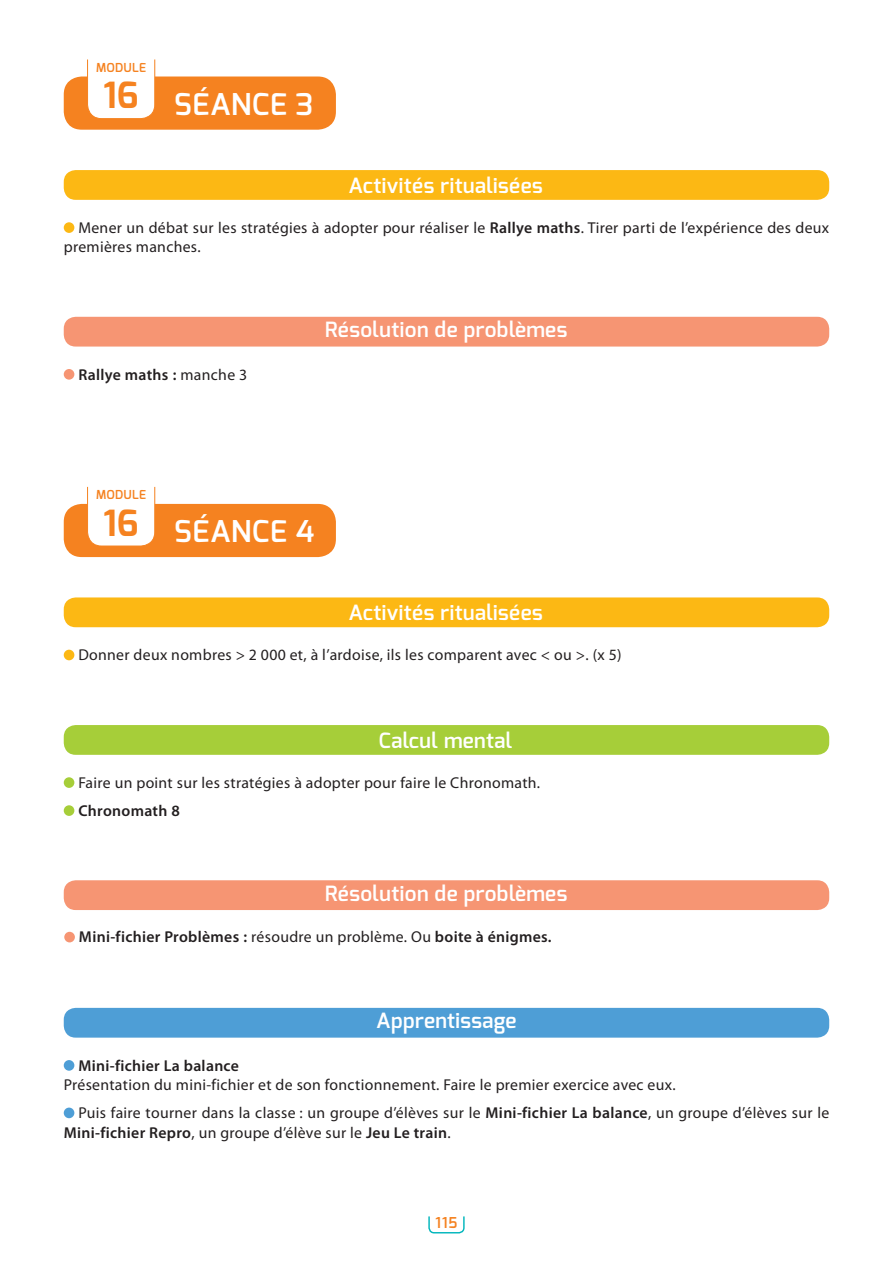
<style>
.page{position:relative;width:893px;height:1263px;background:#fff}
.page>*{position:absolute;margin:0;border:0;box-sizing:border-box;transform-origin:0 0}
.t1{font:600 30px "Exo";letter-spacing:.02em;color:#fff}
.t2{font:600 21px "Exo";letter-spacing:.02em;color:#fff}
.t3{font:15.75px/19.5px "Myriad Pro";letter-spacing:.02em;color:#231f20}
.t4{font:600 15.75px "Myriad Pro";letter-spacing:.02em;color:#231f20}
.t5{font:600 15px "Exo";color:#f58220}
.t6{font:600 12.3px "Exo";letter-spacing:.02em;color:#f58220}
.s1{font-weight:600}
.s2{font-weight:400}
</style>
<div class="page">
<svg style="left:428px;top:1216px;width:37px;height:18px"></svg>
<div style="left:64px;top:76px;width:272px;height:54px;background:#f58220;border-radius:18px"></div>
<svg style="left:87px;top:59px;width:69px;height:60px"></svg>
<div style="left:64px;top:369px;width:10px;height:11px;background:#f69573;border-radius:50%"></div>
<div style="left:64px;top:317px;width:765px;height:30px;background:#f69573;border-radius:12px"></div>
<div style="left:64px;top:170px;width:765px;height:30px;background:#fcb814;border-radius:12px"></div>
<div style="left:64px;top:222px;width:10px;height:11px;background:#fcb814;border-radius:50%"></div>
<div style="left:64px;top:1060px;width:10px;height:11px;background:#4e9ed6;border-radius:50%"></div>
<div style="left:64px;top:1107px;width:10px;height:11px;background:#4e9ed6;border-radius:50%"></div>
<div style="left:64px;top:1008px;width:765px;height:29px;background:#4e9ed6;border-radius:12px"></div>
<div style="left:64px;top:504px;width:272px;height:53px;background:#f58220;border-radius:18px"></div>
<svg style="left:87px;top:486px;width:69px;height:60px"></svg>
<div style="left:64px;top:597px;width:765px;height:30px;background:#fcb814;border-radius:12px"></div>
<div style="left:64px;top:650px;width:10px;height:10px;background:#fcb814;border-radius:50%"></div>
<div style="left:64px;top:932px;width:11px;height:10px;background:#f69573;border-radius:50%"></div>
<div style="left:64px;top:880px;width:765px;height:30px;background:#f69573;border-radius:12px"></div>
<div style="left:64px;top:777px;width:10px;height:11px;background:#a6ce39;border-radius:50%"></div>
<div style="left:64px;top:805px;width:10px;height:11px;background:#a6ce39;border-radius:50%"></div>
<div style="left:64px;top:725px;width:765px;height:30px;background:#a6ce39;border-radius:12px"></div>
<p class="t6" style="left:96px;top:60px;width:51px">MODULE</p>
<h1 class="t1" style="left:104px;top:85px;width:211px"><sup>16</sup> SÉANCE 3</h1>
<h2 class="t2" style="left:348px;top:172px;width:196px">Activités ritualisées</h2>
<p class="t3" style="left:64px;top:218px;width:767px;text-indent:15px">Mener un débat sur les stratégies à adopter pour réaliser le <span class="s1">Rallye maths</span>. Tirer parti de l’expérience des deux premières manches.</p>
<p class="t4" style="left:78px;top:366px;width:170px">Rallye maths : <span class="s2">manche 3</span></p>
<h2 class="t2" style="left:325px;top:316px;width:244px">Résolution de problèmes</h2>
<p class="t6" style="left:96px;top:487px;width:51px">MODULE</p>
<h1 class="t1" style="left:104px;top:512px;width:212px"><sup>16</sup> SÉANCE 4</h1>
<h2 class="t2" style="left:348px;top:599px;width:196px">Activités ritualisées</h2>
<p class="t3" style="left:78px;top:645px;width:545px">Donner deux nombres &gt; 2 000 et, à l’ardoise, ils les comparent avec &lt; ou &gt;. (x 5)</p>
<h2 class="t2" style="left:379px;top:726px;width:135px">Calcul mental</h2>
<p class="t3" style="left:78px;top:773px;width:463px">Faire un point sur les stratégies à adopter pour faire le Chronomath.</p>
<p class="t4" style="left:78px;top:802px;width:103px">Chronomath 8</p>
<h2 class="t2" style="left:325px;top:880px;width:244px">Résolution de problèmes</h2>
<p class="t4" style="left:79px;top:928px;width:474px">Mini-fichier Problèmes : <span class="s2">résoudre un problème. Ou</span> boite à énigmes.</p>
<h2 class="t2" style="left:376px;top:1007px;width:142px">Apprentissage</h2>
<p class="t4" style="left:78px;top:1057px;width:162px">Mini-fichier La balance</p>
<p class="t3" style="left:78px;top:1071px;width:752px;line-height:28px;text-indent:-15px">Présentation du mini-fichier et de son fonctionnement. Faire le premier exercice avec eux.<br>Puis faire tourner dans la classe : un groupe d’élèves sur le <span class="s1">Mini-fichier La balance</span>, un groupe d’élèves sur le</p>
<p class="t4" style="left:64px;top:1124px;width:388px">Mini-fichier Repro<span class="s2">, un groupe d’élève sur le</span> Jeu Le train<span class="s2">.</span></p>
<p class="t5" style="left:435px;top:1212px;width:24px">115</p>
</div>
